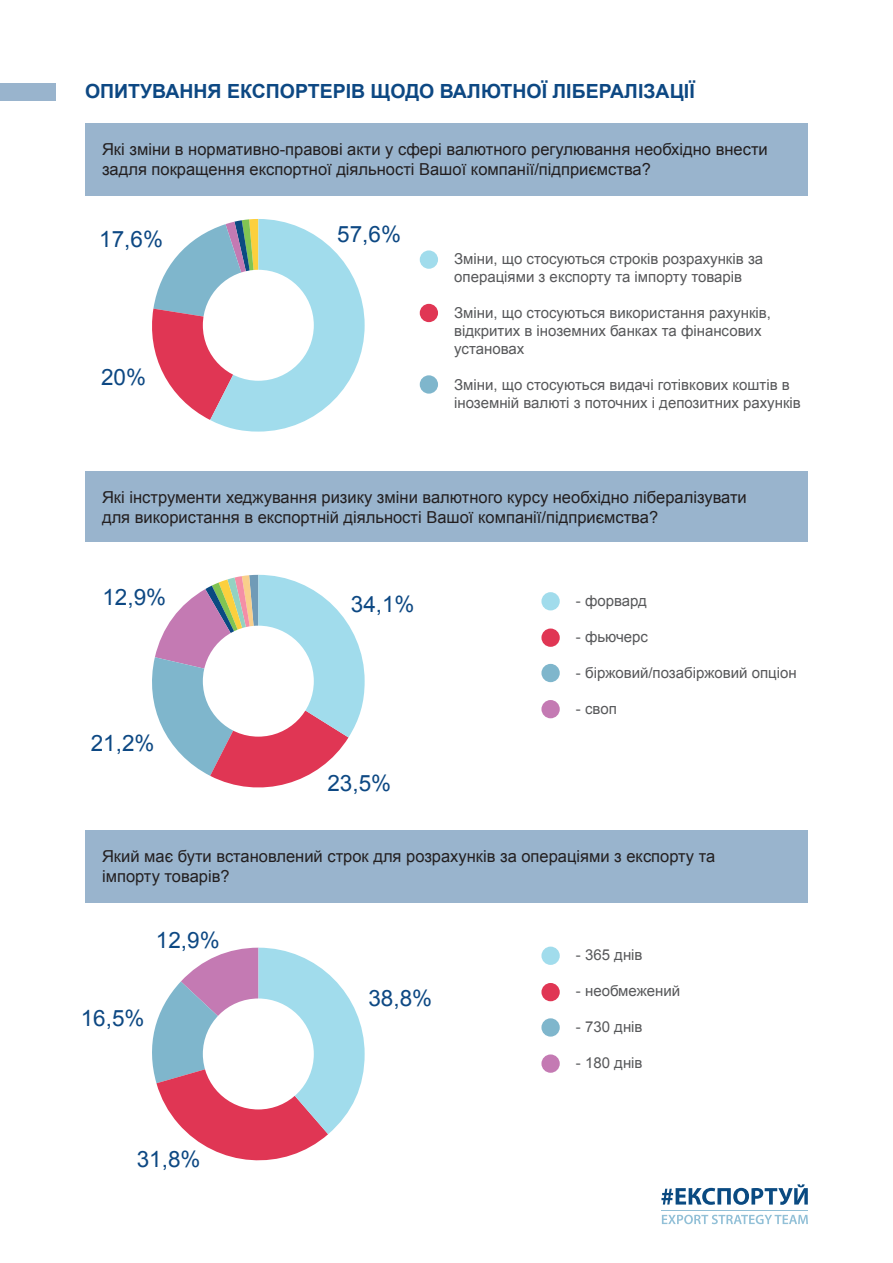
<style>
.page{position:relative;width:893px;height:1263px;background:#fff}
.page>*{position:absolute;margin:0;border:0;box-sizing:border-box;transform-origin:0 0}
.t1{font:22.5px "Arial";color:#0d4883}
.t2{font:700 19.5px "Arial";color:#0d4883}
.t3{font:16.5px/19.8px "Arial";color:#231f20}
.t4{font:15px/18px "Arial";color:#57585a}
</style>
<div class="page">
<svg style="left:661px;top:1184px;width:147px;height:21px"></svg>
<svg style="left:662px;top:1215px;width:146px;height:9px"></svg>
<hr style="left:662px;top:1210px;width:146px;height:1px;background:#92c0d7">
<svg style="left:152px;top:948px;width:213px;height:213px"></svg>
<div style="left:203px;top:998px;width:111px;height:111px;background:#fff;border-radius:50%"></div>
<div style="left:85px;top:123px;width:723px;height:73px;background:#99b4cd"></div>
<div style="left:0;top:84px;width:55px;height:17px;background:#99b4cd"></div>
<svg style="left:152px;top:219px;width:213px;height:213px"></svg>
<div style="left:203px;top:270px;width:111px;height:111px;background:#fff;border-radius:50%"></div>
<div style="left:420px;top:304px;width:18px;height:18px;background:#e03654;border-radius:50%"></div>
<div style="left:420px;top:250px;width:18px;height:19px;background:#a1dcec;border-radius:50%"></div>
<div style="left:420px;top:375px;width:18px;height:19px;background:#7fb6cc;border-radius:50%"></div>
<div style="left:85px;top:471px;width:723px;height:70px;background:#99b4cd"></div>
<div style="left:85px;top:830px;width:723px;height:72px;background:#99b4cd"></div>
<svg style="left:152px;top:575px;width:213px;height:213px"></svg>
<div style="left:203px;top:626px;width:111px;height:111px;background:#fff;border-radius:50%"></div>
<div style="left:541px;top:628px;width:19px;height:19px;background:#e03654;border-radius:50%"></div>
<div style="left:541px;top:983px;width:19px;height:18px;background:#e03654;border-radius:50%"></div>
<div style="left:541px;top:592px;width:19px;height:18px;background:#a1dcec;border-radius:50%"></div>
<div style="left:541px;top:946px;width:19px;height:19px;background:#a1dcec;border-radius:50%"></div>
<div style="left:541px;top:664px;width:19px;height:18px;background:#7fb6cc;border-radius:50%"></div>
<div style="left:541px;top:1018px;width:19px;height:18px;background:#7fb6cc;border-radius:50%"></div>
<div style="left:541px;top:700px;width:19px;height:18px;background:#c47ab3;border-radius:50%"></div>
<div style="left:541px;top:1054px;width:19px;height:19px;background:#c47ab3;border-radius:50%"></div>
<p class="t2" style="left:85px;top:78px;width:611px">ОПИТУВАННЯ ЕКСПОРТЕРІВ ЩОДО ВАЛЮТНОЇ ЛІБЕРАЛІЗАЦІЇ</p>
<p class="t3" style="left:102px;top:140px;width:667px">Які зміни в нормативно-правові акти у сфері валютного регулювання необхідно внести задля покращення експортної діяльності Вашої компанії/підприємства?</p>
<h1 class="t1" style="left:99px;top:225px;width:65px">17,6%</h1>
<h1 class="t1" style="left:337px;top:219px;width:65px">57,6%</h1>
<h1 class="t1" style="left:101px;top:362px;width:47px">20%</h1>
<p class="t4" style="left:454px;top:250px;width:311px">Зміни, що стосуються строків розрахунків за операціями з експорту та імпорту товарів</p>
<p class="t4" style="left:454px;top:304px;width:318px">Зміни, що стосуються використання рахунків, відкритих в іноземних банках та фінансових установах</p>
<p class="t4" style="left:454px;top:376px;width:348px">Зміни, що стосуються видачі готівкових коштів в іноземній валюті з поточних і депозитних рахунків</p>
<p class="t3" style="left:102px;top:487px;width:646px">Які інструменти хеджування ризику зміни валютного курсу необхідно лібералізувати для використання в експортній діяльності Вашої компанії/підприємства?</p>
<h1 class="t1" style="left:102px;top:583px;width:65px">12,9%</h1>
<h1 class="t1" style="left:91px;top:728px;width:65px">21,2%</h1>
<h1 class="t1" style="left:351px;top:589px;width:65px">34,1%</h1>
<h1 class="t1" style="left:327px;top:769px;width:65px">23,5%</h1>
<p class="t4" style="left:576px;top:592px;width:73px">- форвард</p>
<p class="t4" style="left:576px;top:628px;width:74px">- фьючерс</p>
<p class="t4" style="left:576px;top:664px;width:222px">- біржовий/позабіржовий опціон</p>
<p class="t4" style="left:576px;top:700px;width:42px">- своп</p>
<p class="t3" style="left:102px;top:846px;width:615px">Який має бути встановлений строк для розрахунків за операціями з експорту та імпорту товарів?</p>
<h1 class="t1" style="left:156px;top:926px;width:65px">12,9%</h1>
<h1 class="t1" style="left:81px;top:1003px;width:65px">16,5%</h1>
<h1 class="t1" style="left:137px;top:1144px;width:65px">31,8%</h1>
<h1 class="t1" style="left:368px;top:983px;width:65px">38,8%</h1>
<p class="t4" style="left:576px;top:946px;width:68px">- 365 днів</p>
<p class="t4" style="left:576px;top:982px;width:106px">- необмежений</p>
<p class="t4" style="left:576px;top:1018px;width:68px">- 730 днів</p>
<p class="t4" style="left:576px;top:1054px;width:68px">- 180 днів</p>
</div>
